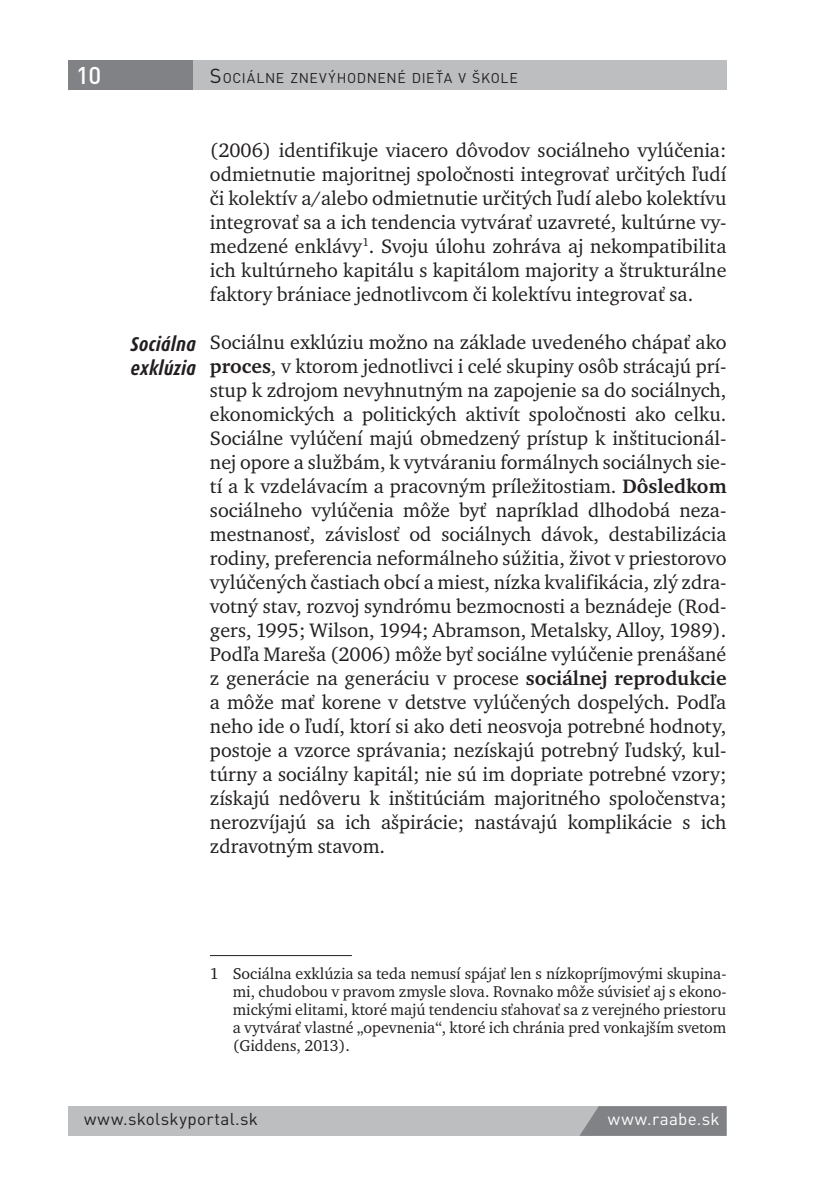
<style>
.page{position:relative;width:840px;height:1191px;background:#fff}
.page>*{position:absolute;margin:0;border:0;box-sizing:border-box;transform-origin:0 0}
.t1{font:500 24px "DIN Pro";color:#fff}
.t2{font:20px/24px "Charter Itc TOT";color:#231f20;text-align:justify}
.t3{font:italic 700 20px/24px "Dax Condensed";letter-spacing:.01em;color:#231f20}
.t4{font:17px "DIN Pro";letter-spacing:.02em;color:#231f20}
.t5{font:17px "DIN Pro";letter-spacing:.02em;color:#fff}
.t6{font:16px/18px "Charter Itc TOT";color:#231f20;text-align:justify}
.t7{font:14px "DIN Pro";letter-spacing:.045em;color:#231f20}
.s1{font-size:20px}
.s2{font-weight:700}
</style>
<div class="page">
<div style="left:68px;top:61px;width:658px;height:29px;background:#bcbec0"></div>
<div style="left:68px;top:61px;width:125px;height:29px;background:#808285"></div>
<div style="left:68px;top:1106px;width:658px;height:29px;background:#bcbec0"></div>
<svg style="left:580px;top:1106px;width:146px;height:29px;background:#848689"></svg>
<hr style="left:210px;top:955px;width:141px;height:1px;background:#231f20">
<p class="t1" style="left:76px;top:59px;width:27px">10</p>
<p class="t7" style="left:210px;top:68px;width:309px"><span class="s1">S</span>OCIÁLNE ZNEVÝHODNENÉ DIEŤA V ŠKOLE</p>
<p class="t3" style="left:130px;top:332px;width:67px">Sociálna exklúzia</p>
<p class="t2" style="left:210px;top:138px;width:518px">(2006) identifikuje viacero dôvodov sociálneho vylúčenia: odmietnutie majoritnej spoločnosti integrovať určitých ľudí či kolektív a/alebo odmietnutie určitých ľudí alebo kolektívu integrovať sa a ich tendencia vytvárať uzavreté, kultúrne vy‑ medzené enklávy<sup>1</sup>. Svoju úlohu zohráva aj nekompatibilita ich kultúrneho kapitálu s kapitálom majority a štrukturálne faktory brániace jednotlivcom či kolektívu integrovať sa.</p>
<p class="t2" style="left:210px;top:330px;width:517px">Sociálnu exklúziu možno na základe uvedeného chápať ako <span class="s2">proces</span>, v ktorom jednotlivci i celé skupiny osôb strácajú prí‑ stup k zdrojom nevyhnutným na zapojenie sa do sociálnych, ekonomických a politických aktivít spoločnosti ako celku.<br>Sociálne vylúčení majú obmedzený prístup k inštitucionál‑ nej opore a službám, k vytváraniu formálnych sociálnych sie‑ tí a k vzdelávacím a pracovným príležitostiam. <span class="s2">Dôsledkom </span>sociálneho vylúčenia môže byť napríklad dlhodobá neza‑ mestnanosť, závislosť od sociálnych dávok, destabilizácia rodiny, preferencia neformálneho súžitia, život v priestorovo vylúčených častiach obcí a miest, nízka kvalifikácia, zlý zdra‑ votný stav, rozvoj syndrómu bezmocnosti a beznádeje (Rod‑ gers, 1995; Wilson, 1994; Abramson, Metalsky, Alloy, 1989).<br>Podľa Mareša (2006) môže byť sociálne vylúčenie prenášané z generácie na generáciu v procese <span class="s2">sociálnej reprodukcie </span>a môže mať korene v detstve vylúčených dospelých. Podľa neho ide o ľudí, ktorí si ako deti neosvoja potrebné hodnoty, postoje a vzorce správania; nezískajú potrebný ľudský, kul‑ túrny a sociálny kapitál; nie sú im dopriate potrebné vzory; získajú nedôveru k inštitúciám majoritného spoločenstva; nerozvíjajú sa ich ašpirácie; nastávajú komplikácie s ich zdravotným stavom.</p>
<p class="t6" style="left:232px;top:964px;width:495px;text-indent:-23px">1 Sociálna exklúzia sa teda nemusí spájať len s nízkopríjmovými skupina‑ mi, chudobou v pravom zmysle slova. Rovnako môže súvisieť aj s ekono‑ mickými elitami, ktoré majú tendenciu sťahovať sa z verejného priestoru a vytvárať vlastné „opevnenia“, ktoré ich chránia pred vonkajším svetom (Giddens, 2013).</p>
<p class="t4" style="left:84px;top:1107px;width:175px">www.skolskyportal.sk</p>
<p class="t5" style="left:607px;top:1107px;width:113px">www.raabe.sk</p>
</div>
